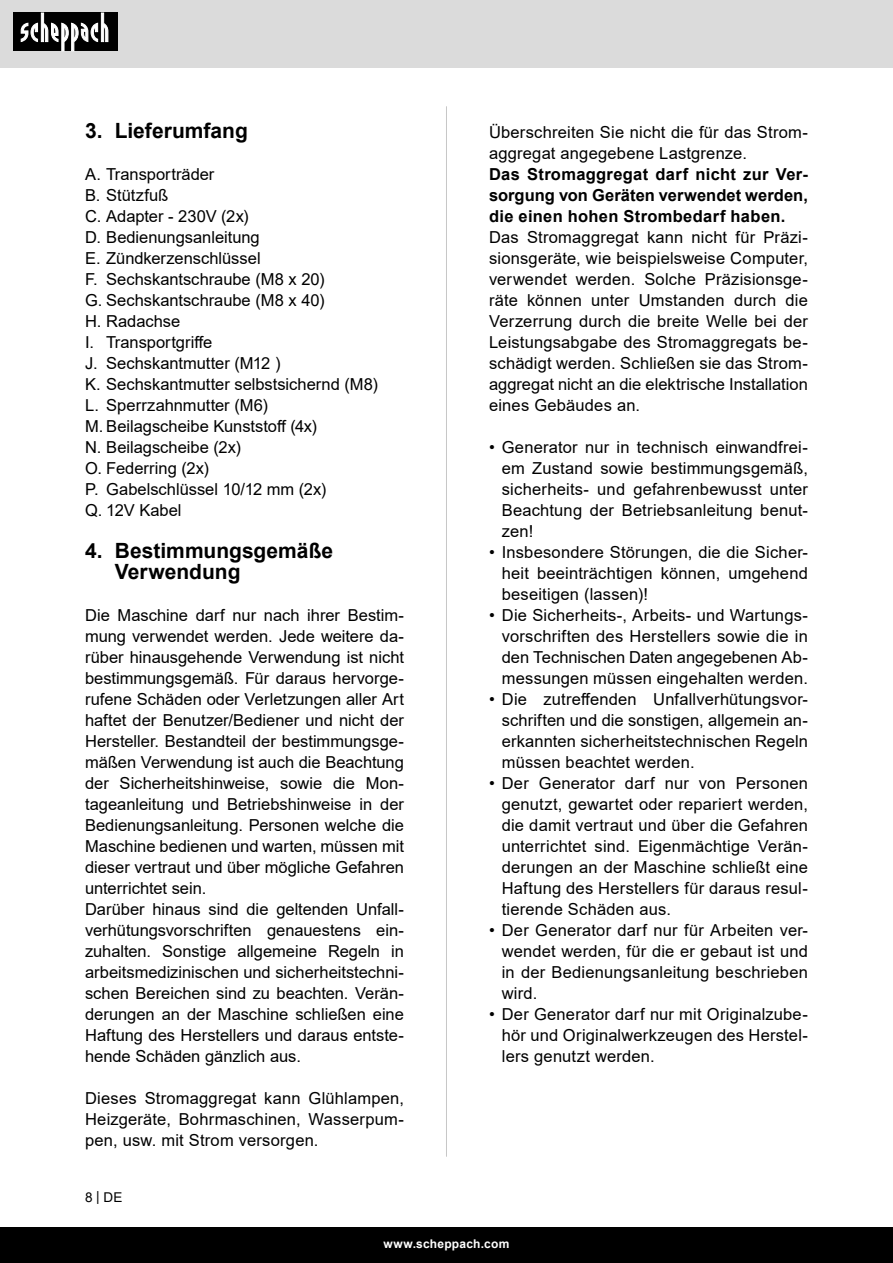
<style>
.page{position:relative;width:893px;height:1263px;background:#fff}
.page>*{position:absolute;margin:0;border:0;box-sizing:border-box;transform-origin:0 0}
.t1{font:700 21px/21px "Arial";color:#000}
.Basiseinstellung{font:16.5px/21px "Arial";letter-spacing:.01em;color:#000;text-align:justify}
.t2{font:700 16.5px/21px "Arial";letter-spacing:.015em;color:#000;text-align:justify}
.t3{font:13.5px "Arial";color:#000}
.t4{font:700 12px "Arial";letter-spacing:.02em;color:#fff}
</style>
<div class="page">
<div style="left:0;top:0;width:893px;height:67px;background:#dbdbdb"></div>
<div style="left:0;top:1227px;width:893px;height:36px;background:#000"></div>
<div style="left:13px;top:13px;width:105px;height:38px;background:#000"></div>
<svg style="left:21px;top:13px;width:87px;height:38px"></svg>
<hr style="left:446px;top:106px;width:1px;height:1051px;background:#c7c7c7">
<p class="t1" style="left:85px;top:120px;width:164px">3. Lieferumfang</p>
<p class="Basiseinstellung" style="left:85px;top:164px;width:131px">A. Transporträder</p>
<p class="Basiseinstellung" style="left:85px;top:185px;width:85px">B. Stützfuß</p>
<p class="Basiseinstellung" style="left:85px;top:206px;width:165px">C. Adapter - 230V (2x)</p>
<p class="Basiseinstellung" style="left:85px;top:227px;width:176px">D. Bedienungsanleitung</p>
<p class="Basiseinstellung" style="left:85px;top:248px;width:177px">E. Zündkerzenschlüssel</p>
<p class="Basiseinstellung" style="left:85px;top:269px;width:241px">F. Sechskantschraube (M8 x 20)</p>
<p class="Basiseinstellung" style="left:85px;top:290px;width:241px">G. Sechskantschraube (M8 x 40)</p>
<p class="Basiseinstellung" style="left:85px;top:311px;width:97px">H. Radachse</p>
<p class="Basiseinstellung" style="left:85px;top:332px;width:129px">I. Transportgriffe</p>
<p class="Basiseinstellung" style="left:85px;top:353px;width:197px">J. Sechskantmutter (M12 )</p>
<p class="Basiseinstellung" style="left:85px;top:374px;width:294px">K. Sechskantmutter selbstsichernd (M8)</p>
<p class="Basiseinstellung" style="left:85px;top:395px;width:184px">L. Sperrzahnmutter (M6)</p>
<p class="Basiseinstellung" style="left:85px;top:416px;width:233px">M. Beilagscheibe Kunststoff (4x)</p>
<p class="Basiseinstellung" style="left:85px;top:437px;width:157px">N. Beilagscheibe (2x)</p>
<p class="Basiseinstellung" style="left:85px;top:458px;width:125px">O. Federring (2x)</p>
<p class="Basiseinstellung" style="left:85px;top:479px;width:243px">P. Gabelschlüssel 10/12 mm (2x)</p>
<p class="Basiseinstellung" style="left:85px;top:500px;width:98px">Q. 12V Kabel</p>
<p class="t1" style="left:115px;top:540px;width:220px;text-indent:-30px">4. Bestimmungsgemäße<br>Verwendung</p>
<p class="Basiseinstellung" style="left:85px;top:605px;width:320px">Die Maschine darf nur nach ihrer Bestim&shy;mung verwendet werden. Jede weitere da&shy;rüber hinausgehende Verwendung ist nicht bestimmungsgemäß. Für daraus hervorge&shy;rufene Schäden oder Verletzungen aller Art haftet der Benutzer/Bediener und nicht der Hersteller. Bestandteil der bestimmungsge&shy;mäßen Verwendung ist auch die Beachtung der Sicherheitshinweise, sowie die Mon&shy;tageanleitung und Betriebshinweise in der Bedienungsanleitung. Personen welche die Maschine bedienen und warten, müssen mit dieser vertraut und über mögliche Gefahren unterrichtet sein.</p>
<p class="Basiseinstellung" style="left:85px;top:899px;width:320px">Darüber hinaus sind die geltenden Unfall&shy;verhütungsvorschriften genauestens ein&shy;zuhalten. Sonstige allgemeine Regeln in arbeitsmedizinischen und sicherheitstechni&shy;schen Bereichen sind zu beachten. Verän&shy;derungen an der Maschine schließen eine Haftung des Herstellers und daraus entste&shy;hende Schäden gänzlich aus.</p>
<p class="Basiseinstellung" style="left:85px;top:1088px;width:320px">Dieses Stromaggregat kann Glühlampen, Heizgeräte, Bohrmaschinen, Wasserpum&shy;pen, usw. mit Strom versorgen.</p>
<p class="t3" style="left:85px;top:1188px;width:39px">8 | DE</p>
<p class="Basiseinstellung" style="left:489px;top:122px;width:320px">Überschreiten Sie nicht die für das Strom&shy;aggregat angegebene Lastgrenze.</p>
<p class="t2" style="left:489px;top:164px;width:320px">Das Stromaggregat darf nicht zur Ver&shy;sorgung von Geräten verwendet werden, die einen hohen Strombedarf haben.</p>
<p class="Basiseinstellung" style="left:489px;top:227px;width:320px">Das Stromaggregat kann nicht für Präzi&shy;sionsgeräte, wie beispielsweise Computer, verwendet werden. Solche Präzisionsge&shy;räte können unter Umstanden durch die Verzerrung durch die breite Welle bei der Leistungsabgabe des Stromaggregats be&shy;schädigt werden. Schließen sie das Strom&shy;aggregat nicht an die elektrische Installation eines Gebäudes an.</p>
<p class="Basiseinstellung" style="left:502px;top:437px;width:308px;text-indent:-13px">• Generator nur in technisch einwandfrei&shy;em Zustand sowie bestimmungsgemäß, sicherheits- und gefahrenbewusst unter Beachtung der Betriebsanleitung benut&shy;zen!</p>
<p class="Basiseinstellung" style="left:502px;top:542px;width:308px;text-indent:-13px">• Insbesondere Störungen, die die Sicher&shy;heit beeinträchtigen können, umgehend beseitigen (lassen)!</p>
<p class="Basiseinstellung" style="left:502px;top:605px;width:308px;text-indent:-13px">• Die Sicherheits-, Arbeits- und Wartungs&shy;vorschriften des Herstellers sowie die in den Technischen Daten angegebenen Ab&shy;messungen müssen eingehalten werden.</p>
<p class="Basiseinstellung" style="left:502px;top:689px;width:308px;text-indent:-13px">• Die zutreffenden Unfallverhütungsvor&shy;schriften und die sonstigen, allgemein an&shy;erkannten sicherheitstechnischen Regeln müssen beachtet werden.</p>
<p class="Basiseinstellung" style="left:502px;top:773px;width:308px;text-indent:-13px">• Der Generator darf nur von Personen genutzt, gewartet oder repariert werden, die damit vertraut und über die Gefahren unterrichtet sind. Eigenmächtige Verän&shy;derungen an der Maschine schließt eine Haftung des Herstellers für daraus resul&shy;tierende Schäden aus.</p>
<p class="Basiseinstellung" style="left:502px;top:920px;width:308px;text-indent:-13px">• Der Generator darf nur für Arbeiten ver&shy;wendet werden, für die er gebaut ist und in der Bedienungsanleitung beschrieben wird.</p>
<p class="Basiseinstellung" style="left:502px;top:1004px;width:308px;text-indent:-13px">• Der Generator darf nur mit Originalzube&shy;hör und Originalwerkzeugen des Herstel&shy;lers genutzt werden.</p>
<p class="t4" style="left:384px;top:1235px;width:127px">www.scheppach.com</p>
</div>
